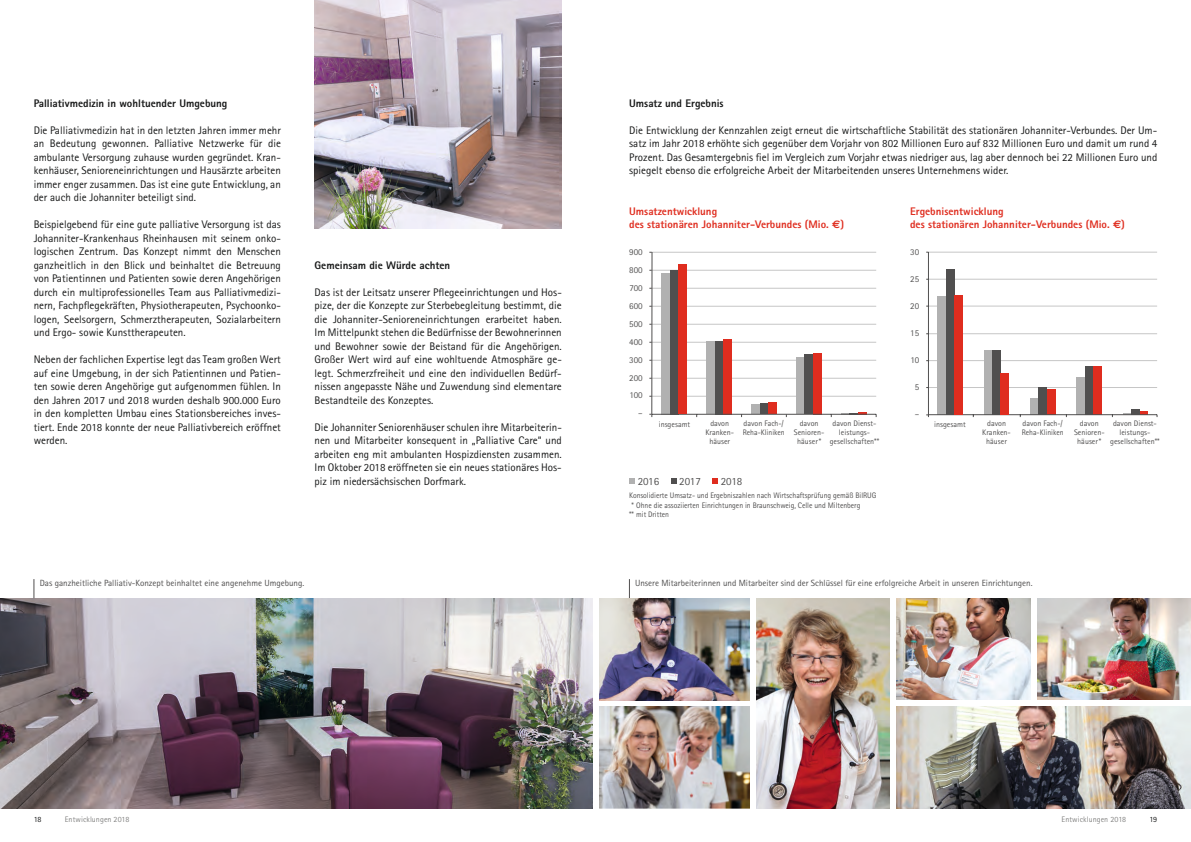
<style>
.page{position:relative;width:1191px;height:842px;background:#fff}
.page>*{position:absolute;margin:0;border:0;box-sizing:border-box;transform-origin:0 0}
.t1{font:11px/13.5px "Rotis Sans Serif";color:#171818;text-align:justify}
.t2{font:800 11px/13.5px "Rotis Sans Serif";color:#df2d1f}
.t3{font:800 11px "Rotis Sans Serif";color:#171818}
.t4{font:11px "Rotis Sans Serif";color:#504f4f}
.t5{font:9px/17.9px "Rotis Sans Serif";color:#504f4f;text-align:right}
.t6{font:8px/9px "Rotis Sans Serif";color:#504f4f;text-align:center}
.t7{font:8px/9.6px "Rotis Sans Serif";color:#504f4f;scale:.96 1}
.t8{font:8px "Rotis Sans Serif";letter-spacing:.005em;color:#838382}
.t9{font:8px "Rotis Sans Serif";color:#171818}
.s1{font-family:"Euro Sans";font-weight:700}
</style>
<div class="page">
<img style="left:1037px;top:598px;width:154px;height:102px">
<img style="left:0;top:598px;width:592px;height:211px">
<svg style="left:629px;top:478px;width:6px;height:6px"></svg>
<svg style="left:671px;top:478px;width:5px;height:6px"></svg>
<svg style="left:712px;top:478px;width:6px;height:6px"></svg>
<hr style="left:652px;top:270px;width:224px;height:1px;background:#c6c6c6">
<hr style="left:652px;top:252px;width:224px;height:1px;background:#c6c6c6">
<hr style="left:652px;top:288px;width:224px;height:1px;background:#c6c6c6">
<hr style="left:652px;top:306px;width:224px;height:1px;background:#c6c6c6">
<hr style="left:652px;top:324px;width:224px;height:1px;background:#c6c6c6">
<hr style="left:652px;top:360px;width:224px;height:1px;background:#c6c6c6">
<hr style="left:652px;top:342px;width:224px;height:1px;background:#c6c6c6">
<hr style="left:652px;top:378px;width:224px;height:1px;background:#c6c6c6">
<hr style="left:652px;top:396px;width:224px;height:1px;background:#c6c6c6">
<hr style="left:651px;top:252px;width:1px;height:162px;background:#504f4f">
<div style="left:706px;top:341px;width:9px;height:73px;background:#b1b1b1"></div>
<div style="left:715px;top:341px;width:8px;height:73px;background:#504f4f"></div>
<div style="left:723px;top:339px;width:9px;height:75px;background:#df2d1f"></div>
<div style="left:751px;top:404px;width:8px;height:10px;background:#b1b1b1"></div>
<div style="left:759px;top:403px;width:9px;height:11px;background:#504f4f"></div>
<div style="left:768px;top:402px;width:9px;height:12px;background:#df2d1f"></div>
<div style="left:796px;top:357px;width:8px;height:57px;background:#b1b1b1"></div>
<div style="left:804px;top:354px;width:9px;height:60px;background:#504f4f"></div>
<div style="left:813px;top:353px;width:8px;height:61px;background:#df2d1f"></div>
<svg style="left:841px;top:412px;width:25px;height:2px"></svg>
<div style="left:670px;top:270px;width:8px;height:144px;background:#504f4f"></div>
<div style="left:661px;top:273px;width:9px;height:141px;background:#b1b1b1"></div>
<hr style="left:652px;top:414px;width:224px;height:1px;background:#504f4f">
<div style="left:678px;top:264px;width:9px;height:150px;background:#df2d1f"></div>
<div style="left:1030px;top:398px;width:8px;height:17px;background:#b1b1b1"></div>
<hr style="left:928px;top:252px;width:229px;height:1px;background:#c6c6c6">
<hr style="left:928px;top:279px;width:229px;height:1px;background:#c6c6c6">
<hr style="left:928px;top:306px;width:229px;height:1px;background:#c6c6c6">
<hr style="left:928px;top:334px;width:229px;height:1px;background:#c6c6c6">
<hr style="left:928px;top:360px;width:229px;height:1px;background:#c6c6c6">
<hr style="left:928px;top:387px;width:229px;height:1px;background:#c6c6c6">
<hr style="left:928px;top:252px;width:1px;height:163px;background:#504f4f">
<svg style="left:1139px;top:411px;width:8px;height:3px"></svg>
<div style="left:1131px;top:409px;width:8px;height:6px;background:#504f4f"></div>
<div style="left:1076px;top:377px;width:9px;height:38px;background:#b1b1b1"></div>
<div style="left:1085px;top:366px;width:8px;height:49px;background:#504f4f"></div>
<div style="left:1093px;top:366px;width:8px;height:49px;background:#df2d1f"></div>
<div style="left:1047px;top:389px;width:8px;height:26px;background:#df2d1f"></div>
<div style="left:984px;top:350px;width:8px;height:65px;background:#b1b1b1"></div>
<div style="left:992px;top:350px;width:8px;height:65px;background:#504f4f"></div>
<div style="left:937px;top:296px;width:9px;height:119px;background:#b1b1b1"></div>
<div style="left:946px;top:269px;width:8px;height:146px;background:#504f4f"></div>
<hr style="left:928px;top:414px;width:229px;height:1px;background:#504f4f">
<div style="left:954px;top:295px;width:8px;height:120px;background:#df2d1f"></div>
<div style="left:1000px;top:373px;width:8px;height:42px;background:#df2d1f"></div>
<div style="left:1038px;top:387px;width:9px;height:28px;background:#504f4f"></div>
<img style="left:314px;top:0;width:248px;height:228px">
<svg style="left:34px;top:579px;width:1px;height:19px"></svg>
<svg style="left:629px;top:579px;width:1px;height:19px"></svg>
<img style="left:896px;top:706px;width:295px;height:103px">
<img style="left:756px;top:598px;width:134px;height:211px">
<img style="left:896px;top:598px;width:134px;height:102px">
<img style="left:599px;top:706px;width:151px;height:103px">
<img style="left:599px;top:598px;width:151px;height:103px">
<p class="t3" style="left:34px;top:96px;width:195px">Palliativmedizin in wohltuender Umgebung</p>
<p class="t1" style="left:34px;top:123px;width:249px">Die Palliativmedizin hat in den letzten Jahren immer mehr an Bedeutung gewonnen. Palliative Netzwerke für die ambulante Versorgung zuhause wurden gegründet. Kran&shy;kenhäuser, Senioreneinrichtungen und Hausärzte arbeiten immer enger zusammen. Das ist eine gute Entwicklung, an der auch die Johanniter beteiligt sind.</p>
<p class="t1" style="left:34px;top:217px;width:249px">Beispielgebend für eine gute palliative Versorgung ist das Johanniter-Krankenhaus Rheinhausen mit seinem onko&shy;logischen Zentrum. Das Konzept nimmt den Menschen ganzheitlich in den Blick und beinhaltet die Betreuung von Patientinnen und Patienten sowie deren Angehörigen durch ein multiprofessionelles Team aus Palliativmedizi&shy;nern, Fachpflegekräften, Physiotherapeuten, Psychoonko&shy;logen, Seelsorgern, Schmerztherapeuten, Sozialarbeitern und Ergo- sowie Kunsttherapeuten.</p>
<p class="t1" style="left:34px;top:352px;width:249px">Neben der fachlichen Expertise legt das Team großen Wert auf eine Umgebung, in der sich Patientinnen und Patien&shy;ten sowie deren Angehörige gut aufgenommen fühlen. In den Jahren 2017 und 2018 wurden deshalb 900.000 Euro in den kompletten Umbau eines Stationsbereiches inves&shy;tiert. Ende 2018 konnte der neue Palliativbereich eröffnet werden.</p>
<p class="t3" style="left:314px;top:258px;width:137px">Gemeinsam die Würde achten</p>
<p class="t1" style="left:314px;top:285px;width:249px">Das ist der Leitsatz unserer Pflegeeinrichtungen und Hos&shy;pize, der die Konzepte zur Sterbebegleitung bestimmt, die die Johanniter-Senioreneinrichtungen erarbeitet haben.<br>Im Mittelpunkt stehen die Bedürfnisse der Bewohnerinnen und Bewohner sowie der Beistand für die Angehörigen.<br>Großer Wert wird auf eine wohltuende Atmosphäre ge&shy;legt. Schmerzfreiheit und eine den individuellen Bedürf&shy;nissen angepasste Nähe und Zuwendung sind elementare Bestandteile des Konzeptes.</p>
<p class="t1" style="left:314px;top:420px;width:249px">Die Johanniter Seniorenhäuser schulen ihre Mitarbeiterin&shy;nen und Mitarbeiter konsequent in „Palliative Care“ und arbeiten eng mit ambulanten Hospizdiensten zusammen.<br>Im Oktober 2018 eröffneten sie ein neues stationäres Hos&shy;piz im niedersächsischen Dorfmark.</p>
<p class="t3" style="left:629px;top:96px;width:96px">Umsatz und Ergebnis</p>
<p class="t1" style="left:629px;top:123px;width:530px">Die Entwicklung der Kennzahlen zeigt erneut die wirtschaftliche Stabilität des stationären Johanniter-Verbundes. Der Um&shy;satz im Jahr 2018 erhöhte sich gegenüber dem Vorjahr von 802 Millionen Euro auf 832 Millionen Euro und damit um rund 4<br>Prozent. Das Gesamtergebnis fiel im Vergleich zum Vorjahr etwas niedriger aus, lag aber dennoch bei 22 Millionen Euro und spiegelt ebenso die erfolgreiche Arbeit der Mitarbeitenden unseres Unternehmens wider.</p>
<p class="t2" style="left:629px;top:204px;width:216px">Umsatzentwicklung<br>des stationären Johanniter-Verbundes (Mio. <span class="s1">E</span>)</p>
<p class="t2" style="left:910px;top:204px;width:216px">Ergebnisentwicklung<br>des stationären Johanniter-Verbundes (Mio. <span class="s1">E</span>)</p>
<p class="t5" style="left:629px;top:243px;width:15px">900<br>800<br>700<br>600<br>500<br>400<br>300<br>200<br>100 –</p>
<p class="t5" style="left:910px;top:243px;width:10px">30</p>
<p class="t5" style="left:910px;top:270px;width:10px">25</p>
<p class="t5" style="left:910px;top:297px;width:10px">20</p>
<p class="t5" style="left:910px;top:324px;width:10px">15</p>
<p class="t5" style="left:910px;top:351px;width:10px">10</p>
<p class="t5" style="left:914px;top:378px;width:6px">5</p>
<p class="t5" style="left:914px;top:405px;width:6px">–</p>
<p class="t6" style="left:742px;top:419px;width:43px;text-align:left">davon Fach-/<br>Reha-Kliniken</p>
<p class="t6" style="left:658px;top:420px;width:33px">insgesamt</p>
<p class="t6" style="left:829px;top:419px;width:51px">davon Dienst&shy;leistungs&shy;gesellschaften**</p>
<p class="t6" style="left:705px;top:419px;width:30px">davon<br>Kranken&shy;häuser</p>
<p class="t6" style="left:794px;top:419px;width:32px">davon<br>Senioren&shy;häuser*</p>
<p class="t6" style="left:1021px;top:419px;width:43px;text-align:left">davon Fach-/<br>Reha-Kliniken</p>
<p class="t6" style="left:934px;top:420px;width:33px">insgesamt</p>
<p class="t6" style="left:1110px;top:419px;width:51px">davon Dienst&shy;leistungs&shy;gesellschaften**</p>
<p class="t6" style="left:982px;top:419px;width:30px">davon<br>Kranken&shy;häuser</p>
<p class="t6" style="left:1074px;top:419px;width:32px">davon<br>Senioren&shy;häuser*</p>
<p class="t4" style="left:637px;top:474px;width:23px">2016</p>
<p class="t4" style="left:679px;top:474px;width:23px">2017</p>
<p class="t4" style="left:720px;top:474px;width:23px">2018</p>
<p class="t7" style="left:629px;top:490px;width:259px">Konsolidierte Umsatz- und Ergebniszahlen nach Wirtschaftsprüfung gemäß BilRUG * Ohne die assoziierten Einrichtungen in Braunschweig, Celle und Miltenberg<br>** mit Dritten</p>
<p class="t5" style="left:40px;top:574px;width:266px">Das ganzheitliche Palliativ-Konzept beinhaltet eine angenehme Umgebung.</p>
<p class="t5" style="left:635px;top:574px;width:399px">Unsere Mitarbeiterinnen und Mitarbeiter sind der Schlüssel für eine erfolgreiche Arbeit in unseren Einrichtungen.</p>
<p class="t8" style="left:65px;top:815px;width:66px">Entwicklungen 2018</p>
<p class="t8" style="left:1061px;top:815px;width:66px">Entwicklungen 2018</p>
<p class="t9" style="left:34px;top:815px;width:9px">18</p>
<p class="t9" style="left:1149px;top:815px;width:9px">19</p>
</div>
